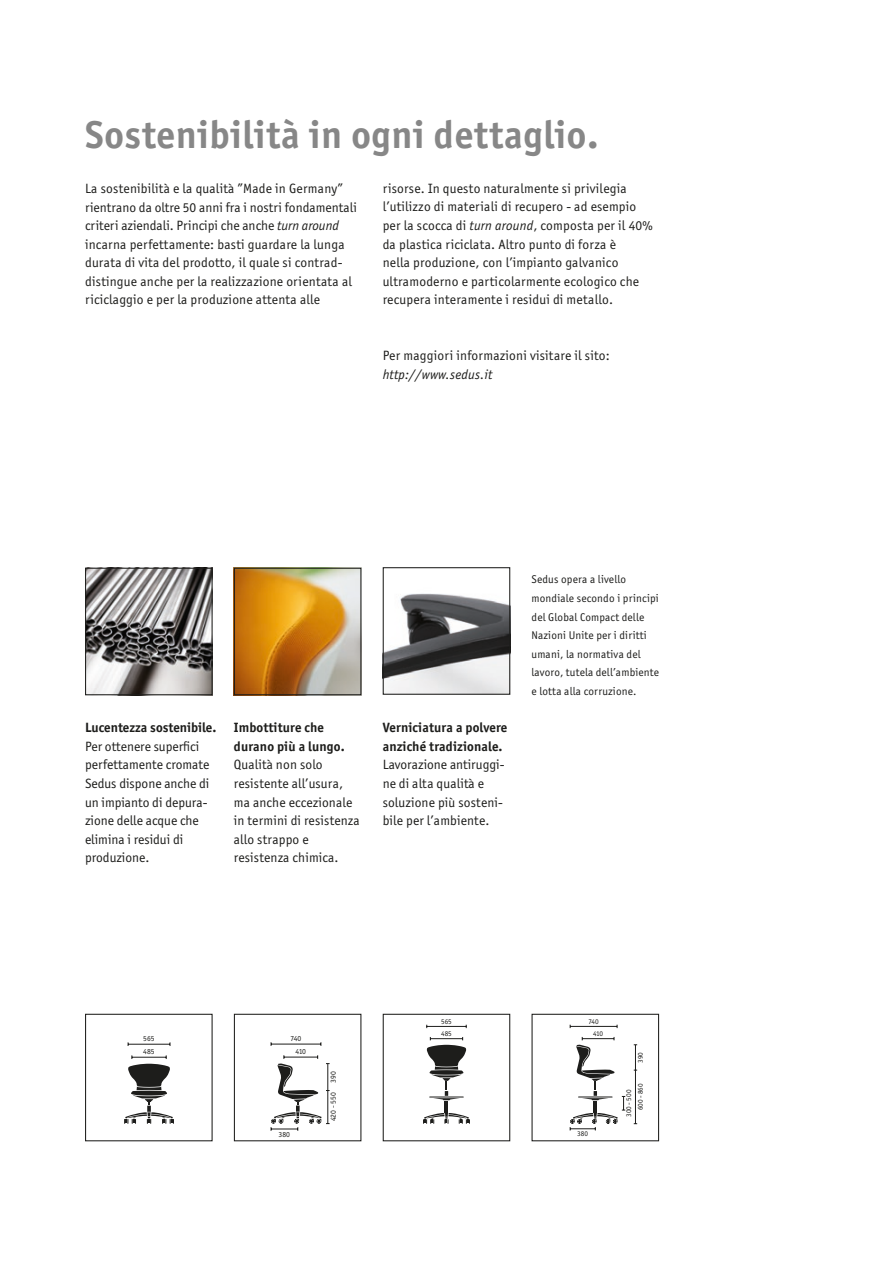
<style>
.page{position:relative;width:893px;height:1263px;background:#fff}
.page>*{position:absolute;margin:0;border:0;box-sizing:border-box;transform-origin:0 0}
.t1{font:700 39px "Officina San Itc T";letter-spacing:.015em;color:#878787}
.t2{font:13.5px/18.6px "Officina San Itc T";letter-spacing:.015em;color:#1d1d1b}
.t3{font:700 13.5px/18.6px "Officina San Itc T";letter-spacing:.01em;color:#1d1d1b}
.t4{font:italic 13.5px "Officina San Itc T";letter-spacing:.015em;color:#1d1d1b}
.t5{font:11.25px/18.6px "Officina San Itc T";letter-spacing:.015em;color:#1d1d1b}
.t6{font:7.65px "Officina San Itc T";color:#1d1d1b}
.t7{font:7.2px/12.3px "Officina San Itc T";color:#1d1d1b}
.s1{font-style:italic}
</style>
<div class="page">
<img style="left:385px;top:593px;width:123px;height:100px">
<div style="left:383px;top:567px;width:127px;height:128px;border:1px solid #1d1d1b"></div>
<img style="left:236px;top:570px;width:123px;height:123px">
<div style="left:234px;top:568px;width:127px;height:127px;border:1px solid #1d1d1b"></div>
<svg style="left:124px;top:1055px;width:50px;height:69px"></svg>
<hr style="left:132px;top:1057px;width:34px;height:1px;background:#1d1d1b">
<hr style="left:128px;top:1044px;width:42px;height:1px;background:#1d1d1b">
<div style="left:85px;top:1014px;width:128px;height:127px;border:1px solid #1d1d1b"></div>
<hr style="left:271px;top:1044px;width:50px;height:1px;background:#1d1d1b">
<svg style="left:271px;top:1055px;width:59px;height:76px"></svg>
<div style="left:234px;top:1014px;width:127px;height:127px;border:1px solid #1d1d1b"></div>
<hr style="left:427px;top:1026px;width:39px;height:1px;background:#1d1d1b">
<svg style="left:423px;top:1037px;width:47px;height:87px"></svg>
<hr style="left:430px;top:1038px;width:33px;height:1px;background:#1d1d1b">
<div style="left:383px;top:1014px;width:127px;height:127px;border:1px solid #1d1d1b"></div>
<hr style="left:570px;top:1026px;width:47px;height:1px;background:#1d1d1b">
<hr style="left:635px;top:1045px;width:1px;height:79px;background:#1d1d1b">
<svg style="left:570px;top:1037px;width:55px;height:93px"></svg>
<div style="left:531px;top:1014px;width:128px;height:127px;border:1px solid #1d1d1b"></div>
<img style="left:87px;top:570px;width:124px;height:123px">
<div style="left:85px;top:568px;width:128px;height:127px;border:1px solid #1d1d1b"></div>
<h1 class="t1" style="left:85px;top:110px;width:515px">Sostenibilità in ogni dettaglio.</h1>
<p class="t2" style="left:85px;top:179px;width:273px">La sostenibilità e la qualità ”Made in Germany” rientrano da oltre 50 anni fra i nostri fondamentali criteri aziendali. Principi che anche <span class="s1">turn around </span>incarna perfettamente: basti guardare la lunga durata di vita del prodotto, il quale si contrad&shy;distingue anche per la realizzazione orientata al riciclaggio e per la produzione attenta alle</p>
<p class="t2" style="left:383px;top:179px;width:272px">risorse. In questo naturalmente si privilegia l’utilizzo di materiali di recupero - ad esempio per la scocca di <span class="s1">turn around</span>, composta per il 40% da plastica riciclata. Altro punto di forza è<br>nella produzione, con l’impianto galvanico ultramoderno e particolarmente ecologico che recupera interamente i residui di metallo.</p>
<p class="t2" style="left:383px;top:346px;width:229px">Per maggiori informazioni visitare il sito:</p>
<p class="t4" style="left:383px;top:367px;width:111px">http://www.sedus.it</p>
<p class="t3" style="left:85px;top:718px;width:133px">Lucentezza sostenibile.</p>
<p class="t2" style="left:85px;top:737px;width:126px">Per ottenere superfici perfettamente cromate<br>Sedus dispone anche di un impianto di depura&shy;zione delle acque che elimina i residui di produzione.</p>
<p class="t3" style="left:234px;top:718px;width:112px">Imbottiture che durano più a lungo.</p>
<p class="t2" style="left:234px;top:755px;width:127px">Qualità non solo resistente all’usura, ma anche eccezionale in termini di resistenza allo strappo e resistenza chimica.</p>
<p class="t3" style="left:383px;top:718px;width:126px">Verniciatura a polvere anziché tradizionale.</p>
<p class="t2" style="left:383px;top:755px;width:123px">Lavorazione antiruggi&shy;ne di alta qualità e soluzione più sosteni&shy;bile per l’ambiente.</p>
<p class="t5" style="left:531px;top:570px;width:129px">Sedus opera a livello mondiale secondo i principi del Global Compact delle<br>Nazioni Unite per i diritti umani, la normativa del lavoro, tutela dell’ambiente e lotta alla corruzione.</p>
<p class="t6" style="left:143px;top:1034px;width:13px">565</p>
<p class="t6" style="left:143px;top:1047px;width:13px">485</p>
<p class="t6" style="left:291px;top:1034px;width:12px">740</p>
<p class="t6" style="left:295px;top:1047px;width:12px">410</p>
<p class="t6" style="left:278px;top:1130px;width:13px">380</p>
<p class="t6" style="left:329px;top:1083px;width:13px;rotate:-90deg">390</p>
<p class="t6" style="left:329px;top:1121px;width:30px;rotate:-90deg">420 - 550</p>
<p class="t7" style="left:441px;top:1015px;width:12px">565<br>485</p>
<p class="t7" style="left:588px;top:1015px;width:12px">740</p>
<p class="t7" style="left:593px;top:1027px;width:12px">410</p>
<p class="t7" style="left:577px;top:1127px;width:12px">380</p>
<p class="t7" style="left:634px;top:1063px;width:12px;rotate:-90deg">390</p>
<p class="t7" style="left:634px;top:1110px;width:29px;rotate:-90deg">600 - 860</p>
<p class="t7" style="left:622px;top:1117px;width:29px;rotate:-90deg">300 - 500</p>
</div>
